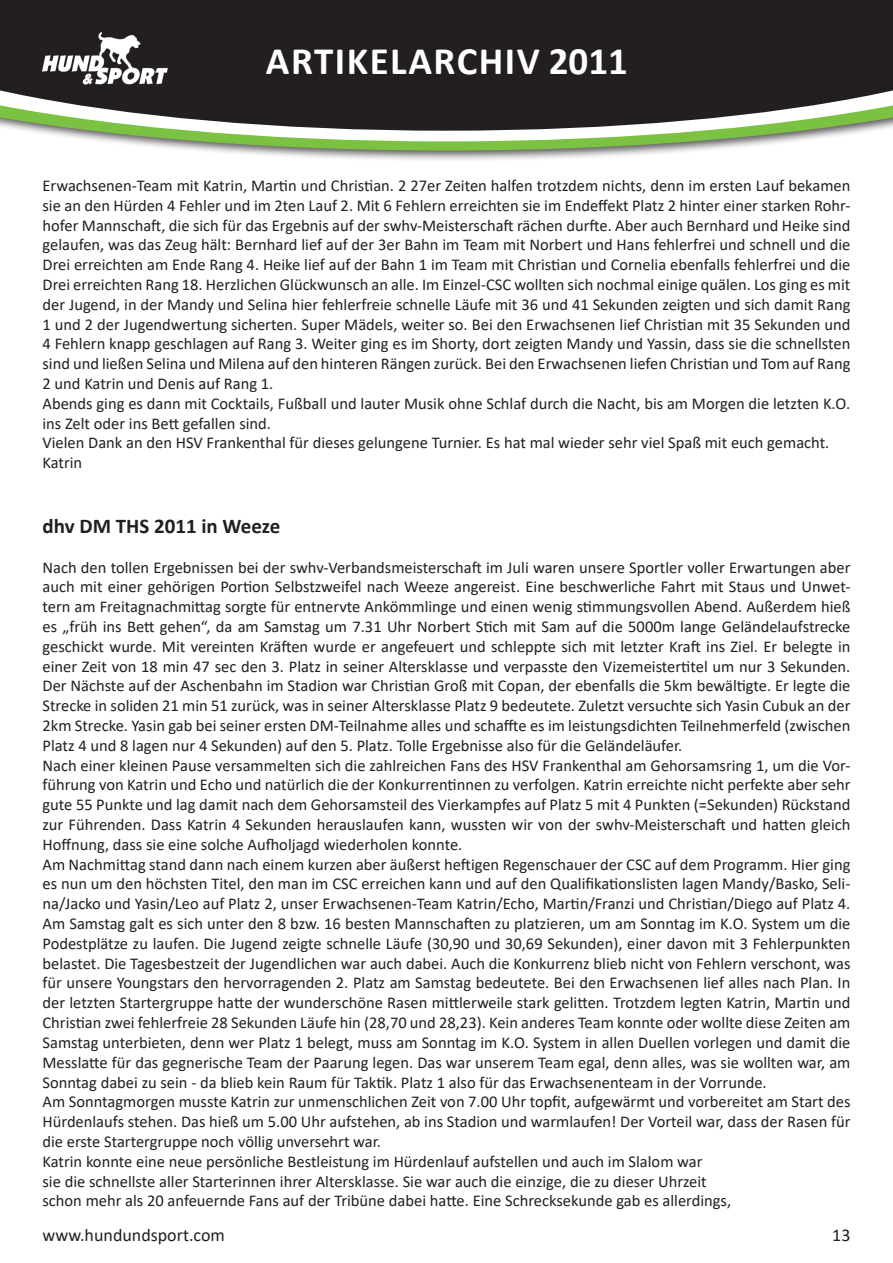
<style>
.page{position:relative;width:893px;height:1263px;background:#fff}
.page>*{position:absolute;margin:0;border:0;box-sizing:border-box;transform-origin:0 0}
.t1{font:700 39px "Calibri";letter-spacing:.04em;color:#fff}
.t2{font:700 21px "Calibri";color:#231f20}
.t3{font:18px "Calibri";color:#231f20}
.t4{font:16.5px/19.8px "Calibri";color:#231f20}
</style>
<div class="page">
<div style="left:0;top:0;width:893px;height:162px;background:#231f20;opacity:.75"></div>
<svg style="left:0;top:141px;width:893px;height:10px"></svg>
<svg style="left:0;top:131px;width:893px;height:10px"></svg>
<svg style="left:0;top:0;width:893px;height:131px;background:#353330"></svg>
<img style="left:43px;top:32px;width:131px;height:55px">
<h1 class="t1" style="left:266px;top:34px;width:363px">ARTIKELARCHIV 2011</h1>
<p class="t4" style="left:43px;top:175px;width:809px">Erwachsenen-Team mit Katrin, Martin und Christian. 2 27er Zeiten halfen trotzdem nichts, denn im ersten Lauf bekamen sie an den Hürden 4 Fehler und im 2ten Lauf 2. Mit 6 Fehlern erreichten sie im Endeffekt Platz 2 hinter einer starken Rohr&shy;hofer Mannschaft, die sich für das Ergebnis auf der swhv-Meisterschaft rächen durfte. Aber auch Bernhard und Heike sind gelaufen, was das Zeug hält: Bernhard lief auf der 3er Bahn im Team mit Norbert und Hans fehlerfrei und schnell und die Drei erreichten am Ende Rang 4. Heike lief auf der Bahn 1 im Team mit Christian und Cornelia ebenfalls fehlerfrei und die Drei erreichten Rang 18. Herzlichen Glückwunsch an alle. Im Einzel-CSC wollten sich nochmal einige quälen. Los ging es mit der Jugend, in der Mandy und Selina hier fehlerfreie schnelle Läufe mit 36 und 41 Sekunden zeigten und sich damit Rang 1 und 2 der Jugendwertung sicherten. Super Mädels, weiter so. Bei den Erwachsenen lief Christian mit 35 Sekunden und 4 Fehlern knapp geschlagen auf Rang 3. Weiter ging es im Shorty, dort zeigten Mandy und Yassin, dass sie die schnellsten sind und ließen Selina und Milena auf den hinteren Rängen zurück. Bei den Erwachsenen liefen Christian und Tom auf Rang 2 und Katrin und Denis auf Rang 1.<br>Abends ging es dann mit Cocktails, Fußball und lauter Musik ohne Schlaf durch die Nacht, bis am Morgen die letzten K.O. ins Zelt oder ins Bett gefallen sind.<br>Vielen Dank an den HSV Frankenthal für dieses gelungene Turnier. Es hat mal wieder sehr viel Spaß mit euch gemacht.<br>Katrin</p>
<p class="t2" style="left:43px;top:511px;width:239px">dhv DM THS 2011 in Weeze</p>
<p class="t4" style="left:43px;top:557px;width:809px">Nach den tollen Ergebnissen bei der swhv-Verbandsmeisterschaft im Juli waren unsere Sportler voller Erwartungen aber auch mit einer gehörigen Portion Selbstzweifel nach Weeze angereist. Eine beschwerliche Fahrt mit Staus und Unwet&shy;tern am Freitagnachmittag sorgte für entnervte Ankömmlinge und einen wenig stimmungsvollen Abend. Außerdem hieß es „früh ins Bett gehen“, da am Samstag um 7.31 Uhr Norbert Stich mit Sam auf die 5000m lange Geländelaufstrecke geschickt wurde. Mit vereinten Kräften wurde er angefeuert und schleppte sich mit letzter Kraft ins Ziel. Er belegte in einer Zeit von 18 min 47 sec den 3. Platz in seiner Altersklasse und verpasste den Vizemeistertitel um nur 3 Sekunden.<br>Der Nächste auf der Aschenbahn im Stadion war Christian Groß mit Copan, der ebenfalls die 5km bewältigte. Er legte die Strecke in soliden 21 min 51 zurück, was in seiner Altersklasse Platz 9 bedeutete. Zuletzt versuchte sich Yasin Cubuk an der 2km Strecke. Yasin gab bei seiner ersten DM-Teilnahme alles und schaffte es im leistungsdichten Teilnehmerfeld (zwischen Platz 4 und 8 lagen nur 4 Sekunden) auf den 5. Platz. Tolle Ergebnisse also für die Geländeläufer.<br>Nach einer kleinen Pause versammelten sich die zahlreichen Fans des HSV Frankenthal am Gehorsamsring 1, um die Vor&shy;führung von Katrin und Echo und natürlich die der Konkurrentinnen zu verfolgen. Katrin erreichte nicht perfekte aber sehr gute 55 Punkte und lag damit nach dem Gehorsamsteil des Vierkampfes auf Platz 5 mit 4 Punkten (=Sekunden) Rückstand zur Führenden. Dass Katrin 4 Sekunden herauslaufen kann, wussten wir von der swhv-Meisterschaft und hatten gleich Hoffnung, dass sie eine solche Aufholjagd wiederholen konnte.<br>Am Nachmittag stand dann nach einem kurzen aber äußerst heftigen Regenschauer der CSC auf dem Programm. Hier ging es nun um den höchsten Titel, den man im CSC erreichen kann und auf den Qualifikationslisten lagen Mandy/Basko, Seli&shy;na/Jacko und Yasin/Leo auf Platz 2, unser Erwachsenen-Team Katrin/Echo, Martin/Franzi und Christian/Diego auf Platz 4.<br>Am Samstag galt es sich unter den 8 bzw. 16 besten Mannschaften zu platzieren, um am Sonntag im K.O. System um die Podestplätze zu laufen. Die Jugend zeigte schnelle Läufe (30,90 und 30,69 Sekunden), einer davon mit 3 Fehlerpunkten belastet. Die Tagesbestzeit der Jugendlichen war auch dabei. Auch die Konkurrenz blieb nicht von Fehlern verschont, was für unsere Youngstars den hervorragenden 2. Platz am Samstag bedeutete. Bei den Erwachsenen lief alles nach Plan. In der letzten Startergruppe hatte der wunderschöne Rasen mittlerweile stark gelitten. Trotzdem legten Katrin, Martin und Christian zwei fehlerfreie 28 Sekunden Läufe hin (28,70 und 28,23). Kein anderes Team konnte oder wollte diese Zeiten am Samstag unterbieten, denn wer Platz 1 belegt, muss am Sonntag im K.O. System in allen Duellen vorlegen und damit die Messlatte für das gegnerische Team der Paarung legen. Das war unserem Team egal, denn alles, was sie wollten war, am Sonntag dabei zu sein - da blieb kein Raum für Taktik. Platz 1 also für das Erwachsenenteam in der Vorrunde.<br>Am Sonntagmorgen musste Katrin zur unmenschlichen Zeit von 7.00 Uhr topfit, aufgewärmt und vorbereitet am Start des Hürdenlaufs stehen. Das hieß um 5.00 Uhr aufstehen, ab ins Stadion und warmlaufen! Der Vorteil war, dass der Rasen für die erste Startergruppe noch völlig unversehrt war.<br>Katrin konnte eine neue persönliche Bestleistung im Hürdenlauf aufstellen und auch im Slalom war<br>sie die schnellste aller Starterinnen ihrer Altersklasse. Sie war auch die einzige, die zu dieser Uhrzeit<br>schon mehr als 20 anfeuernde Fans auf der Tribüne dabei hatte. Eine Schrecksekunde gab es allerdings,</p>
<p class="t3" style="left:43px;top:1223px;width:184px">www.hundundsport.com</p>
<p class="t3" style="left:832px;top:1223px;width:20px">13</p>
</div>
